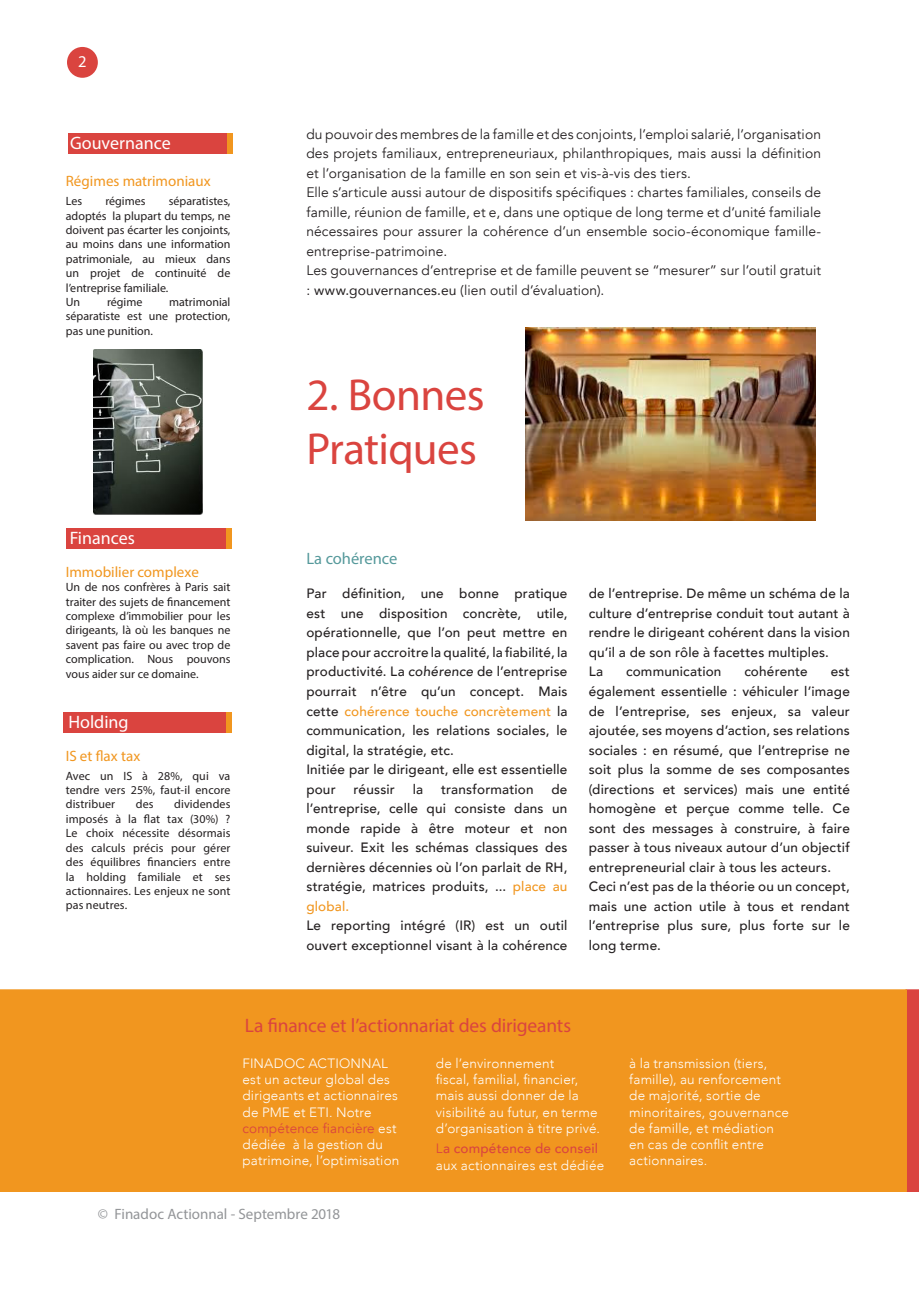
<style>
.page{position:relative;width:919px;height:1289px;background:#fff}
.page>*{position:absolute;margin:0;border:0;box-sizing:border-box;transform-origin:0 0}
.t1{font:45px/54px "Myriad Pro";letter-spacing:-.015em;color:#da443f}
.t2{font:19.5px "Myriad Pro";letter-spacing:-.01em;color:#da443f}
.Box01-Title-TOP{font:18px "Myriad Pro";color:#fff}
.t3{font:16.5px "Myriad Pro";color:#55999b}
.Box01-Title{font:15px "Myriad Pro";color:#f1961f}
.Fotolia_W{font:15px "Myriad Pro";color:#939598}
.t4{font:13.8px/19.5px "Avenir";letter-spacing:.01em;color:#231f20;text-align:justify}
.Body_Text{font:500 13.5px/19.5px "Avenir";letter-spacing:.015em;color:#231f20;text-align:justify}
.t5{font:300 13.5px/16.2px "Avenir";letter-spacing:.015em;color:#fff}
.Box01-Title-2{font:12px/14.4px "Myriad Pro";color:#231f20;text-align:justify}
.s1{font-style:inherit}
.s2{color:#f1961f}
.s3{font-weight:400;color:#da443f}
.s4{color:#da443f}
.s5{font-weight:500;color:#da443f}
</style>
<div class="page">
<div style="left:68px;top:133px;width:165px;height:20px;background:#da443f"></div>
<div style="left:227px;top:133px;width:6px;height:20px;background:#f1961f"></div>
<div style="left:66px;top:529px;width:165px;height:20px;background:#da443f"></div>
<div style="left:226px;top:529px;width:5px;height:20px;background:#f1961f"></div>
<div style="left:63px;top:712px;width:165px;height:20px;background:#da443f"></div>
<div style="left:226px;top:712px;width:5px;height:20px;background:#f1961f"></div>
<div style="left:67px;top:47px;width:31px;height:31px;background:#da443f;border-radius:50%"></div>
<svg style="left:906px;top:989px;width:12px;height:202px"></svg>
<div style="left:1px;top:990px;width:905px;height:201px;background:#f1961f"></div>
<div style="left:0;top:989px;width:906px;height:202px;border:2px solid #f1961f"></div>
<img style="left:526px;top:328px;width:289px;height:192px">
<img style="left:93px;top:349px;width:110px;height:165px">
<p class="Box01-Title-TOP" style="left:70px;top:132px;width:102px">Gouvernance</p>
<p class="Box01-Title" style="left:66px;top:172px;width:146px">Régimes matrimoniaux</p>
<p class="Box01-Title-2" style="left:66px;top:194px;width:18px">Les</p>
<p class="Box01-Title-2" style="left:105px;top:194px;width:42px">régimes</p>
<p class="Box01-Title-2" style="left:66px;top:194px;width:166px;text-indent:103px">séparatistes, adoptés la plupart du temps, ne doivent pas écarter les conjoints, au moins dans une information patrimoniale, au mieux dans un projet de continuité de l’entreprise familiale.</p>
<p class="Box01-Title-2" style="left:66px;top:294px;width:16px">Un</p>
<p class="Box01-Title-2" style="left:107px;top:294px;width:37px">régime</p>
<p class="Box01-Title-2" style="left:66px;top:294px;width:166px;text-indent:103px">matrimonial séparatiste est une protection, pas une punition.</p>
<p class="Box01-Title-TOP" style="left:70px;top:526px;width:67px">Finances</p>
<p class="Box01-Title" style="left:66px;top:562px;width:134px">Immobilier complexe</p>
<p class="Box01-Title-2" style="left:66px;top:579px;width:166px">Un de nos confrères à Paris sait traiter des sujets de financement complexe d’immobilier pour les dirigeants, là où les banques ne savent pas faire ou avec trop de complication. Nous pouvons vous aider sur ce domaine.</p>
<p class="Box01-Title-TOP" style="left:68px;top:710px;width:62px">Holding</p>
<p class="Box01-Title" style="left:66px;top:746px;width:76px">IS et flax tax</p>
<p class="Box01-Title-2" style="left:66px;top:768px;width:166px">Avec un IS à 28%, qui va tendre vers 25%, faut-il encore distribuer</p>
<p class="Box01-Title-2" style="left:66px;top:797px;width:166px;text-indent:108px">dividendes imposés à la flat tax (30%) ?<br>Le choix nécessite désormais des calculs précis pour gérer des équilibres financiers entre la holding familiale et ses actionnaires. Les enjeux ne sont pas neutres.</p>
<p class="Box01-Title-2" style="left:136px;top:797px;width:19px">des</p>
<p class="t4" style="left:306px;top:124px;width:516px">du pouvoir des membres de la famille et des conjoints, l’emploi salarié, l’organisation des projets familiaux, entrepreneuriaux, philanthropiques, mais aussi la définition et l’organisation de la famille en son sein et vis-à-vis des tiers.</p>
<p class="t4" style="left:306px;top:183px;width:516px">Elle s’articule aussi autour de dispositifs spécifiques : chartes familiales, conseils de famille, réunion de famille, et e, dans une optique de long terme et d’unité familiale nécessaires pour assurer la cohérence d’un ensemble socio-économique famille&shy;entreprise-patrimoine.</p>
<p class="t4" style="left:306px;top:261px;width:516px">Les gouvernances d’entreprise et de famille peuvent se “mesurer” sur l’outil gratuit : <span class="s1">www.gouvernances.eu</span> (lien outil d’évaluation).</p>
<p class="t1" style="left:306px;top:367px;width:180px">2. Bonnes<br>Pratiques</p>
<p class="t3" style="left:306px;top:548px;width:93px">La cohérence</p>
<p class="Body_Text" style="left:306px;top:583px;width:262px">Par définition, une bonne pratique est une disposition concrète, utile, opérationnelle, que l’on peut mettre en place pour accroitre la qualité, la fiabilité, la productivité. La cohérence de l’entreprise pourrait n’être qu’un concept. Mais cette <span class="s2">cohérence touche concrètement</span> la communication, les relations sociales, le digital, la stratégie, etc.</p>
<p class="Body_Text" style="left:306px;top:758px;width:262px">Initiée par le dirigeant, elle est essentielle pour</p>
<p class="Body_Text" style="left:353px;top:778px;width:43px">réussir</p>
<p class="Body_Text" style="left:413px;top:778px;width:12px">la</p>
<p class="Body_Text" style="left:441px;top:778px;width:94px">transformation</p>
<p class="Body_Text" style="left:306px;top:778px;width:262px;text-indent:245px">de l’entreprise, celle qui consiste dans un monde rapide à être moteur et non suiveur. Exit les schémas classiques des dernières décennies où l’on parlait de RH, stratégie, matrices produits, ... <span class="s2">place au global.</span></p>
<p class="Body_Text" style="left:306px;top:914px;width:262px">Le reporting intégré (IR) est un outil ouvert exceptionnel visant à la cohérence</p>
<p class="Body_Text" style="left:588px;top:583px;width:262px">de l’entreprise. De même un schéma de la culture d’entreprise conduit tout autant à rendre le dirigeant cohérent dans la vision qu’il a de son rôle à facettes multiples.</p>
<p class="Body_Text" style="left:588px;top:661px;width:16px">La</p>
<p class="Body_Text" style="left:626px;top:661px;width:97px">communication</p>
<p class="Body_Text" style="left:744px;top:661px;width:65px">cohérente</p>
<p class="Body_Text" style="left:588px;top:661px;width:262px;text-indent:242px">est également essentielle : véhiculer l’image de l’entreprise, ses enjeux, sa valeur ajoutée, ses moyens d’action, ses relations sociales : en résumé, que l’entreprise ne soit plus la somme de ses composantes (directions et services) mais une entité homogène et perçue comme telle. Ce sont des messages à construire, à faire passer à tous niveaux autour d’un objectif entrepreneurial clair à tous les acteurs.</p>
<p class="Body_Text" style="left:588px;top:875px;width:262px">Ceci n’est pas de la théorie ou un concept, mais une action utile à tous et rendant l’entreprise plus sure, plus forte sur le long terme.</p>
<p class="t2" style="left:245px;top:1013px;width:327px">La finance et l’actionnariat des dirigeants</p>
<p class="t5" style="left:242px;top:1055px;width:158px">FINADOC ACTIONNAL est un acteur global des dirigeants et actionnaires de PME et ETI. Notre <span class="s3">compétence fiancière</span> est dédiée à la gestion du patrimoine, l’optimisation</p>
<p class="t5" style="left:436px;top:1055px;width:166px">de l’environnement<br>fiscal, familial, financier, mais aussi donner de la visibilité au futur, en terme d’organisation à titre privé.</p>
<p class="t5" style="left:436px;top:1140px;width:170px"><span class="s4">L</span><span class="s5">a compétence de conseil </span>aux actionnaires est dédiée</p>
<p class="t5" style="left:629px;top:1055px;width:161px">à la transmission (tiers, famille), au renforcement de majorité, sortie de minoritaires, gouvernance de famille, et médiation en cas de conflit entre actionnaires.</p>
<p class="Fotolia_W" style="left:98px;top:1205px;width:244px">© Finadoc Actionnal - Septembre 2018</p>
</div>
